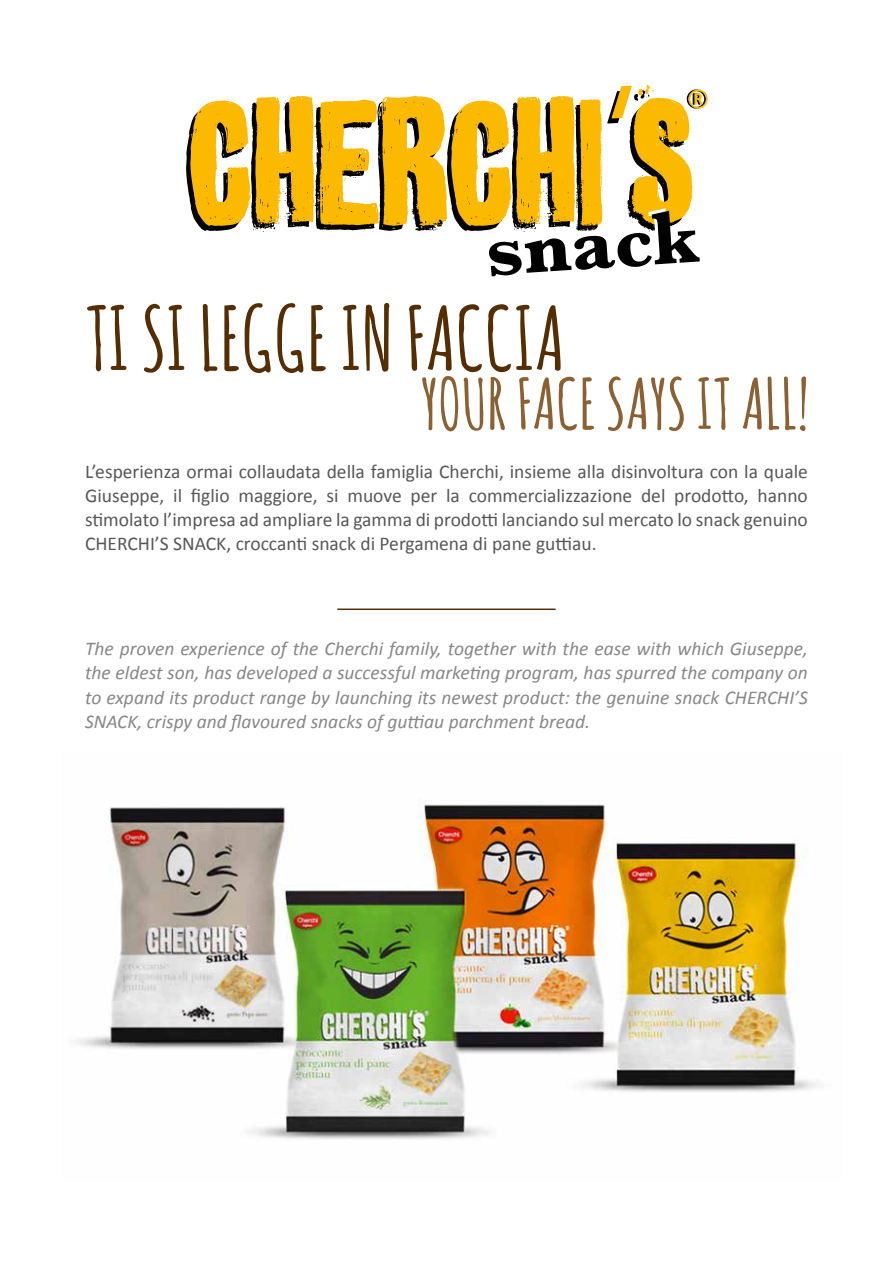
<style>
.page{position:relative;width:893px;height:1263px;background:#fff}
.page>*{position:absolute;margin:0;border:0;box-sizing:border-box;transform-origin:0 0}
.t1{font:700 87px "Amatic SC";color:#542d00}
.t2{font:700 69px "Amatic SC";color:#8b6032}
.t3{font:19.5px/24px "Calibri";color:#575756;text-align:justify}
.t4{font:italic 19.5px/24px "Calibri";color:#878787;text-align:justify}
</style>
<div class="page">
<svg style="left:186px;top:85px;width:522px;height:191px"></svg>
<img style="left:75px;top:800px;width:745px;height:339px">
<hr style="left:337px;top:608px;width:219px;height:2px;background:#542d00">
<h1 class="t1" style="left:85px;top:276px;width:481px">TI SI LEGGE IN FACCIA</h1>
<h2 class="t2" style="left:420px;top:355px;width:390px">YOUR FACE SAYS IT ALL!</h2>
<p class="t3" style="left:85px;top:460px;width:724px">L’esperienza ormai collaudata della famiglia Cherchi, insieme alla disinvoltura con la quale Giuseppe, il figlio maggiore, si muove per la commercializzazione del prodotto, hanno stimolato l’impresa ad ampliare la gamma di prodotti lanciando sul mercato lo snack genuino CHERCHI’S SNACK, croccanti snack di Pergamena di pane guttiau.</p>
<p class="t4" style="left:85px;top:636px;width:724px">The proven experience of the Cherchi family, together with the ease with which Giuseppe, the eldest son, has developed a successful marketing program, has spurred the company on to expand its product range by launching its newest product: the genuine snack CHERCHI’S SNACK, crispy and flavoured snacks of guttiau parchment bread.</p>
</div>
